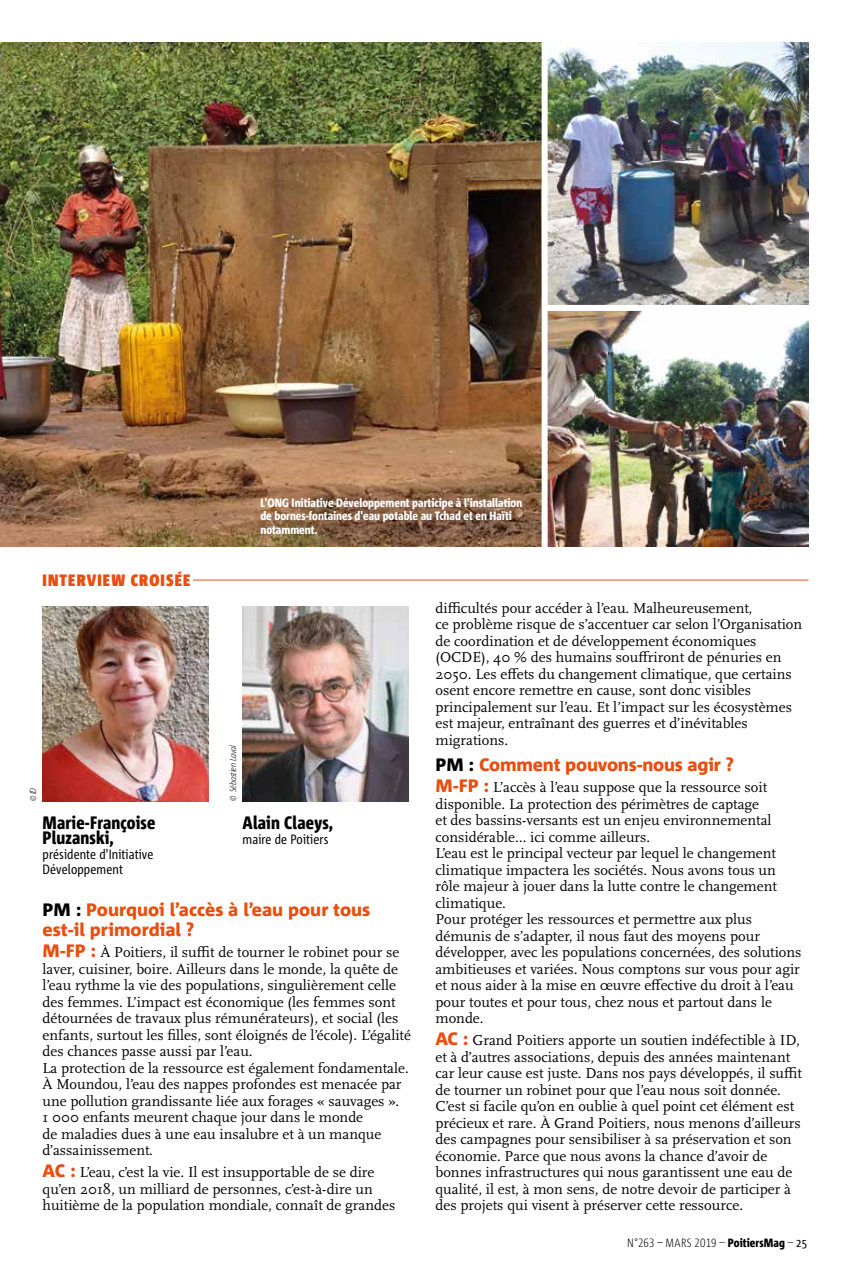
<style>
.page{position:relative;width:851px;height:1276px;background:#fff}
.page>*{position:absolute;margin:0;border:0;box-sizing:border-box;transform-origin:0 0}
.t1{font:800 18px/19.5px "Corpid C1";color:#e94e0f}
.t2{font:800 18px/15px "Corpid C1 Cd";letter-spacing:.01em;color:#000}
.t3{font:900 16.5px "Corpid C1 Cd";letter-spacing:.07em;color:#e94e0f}
.t4{font:15px/16.5px "Scala OT";color:#000}
.t5{font:13.5px/15px "Corpid C1 Cd";letter-spacing:.01em;color:#000}
.t6{font:800 12px/13.5px "Corpid C1 Cd";color:#fff}
.t7{font:300 12px "Corpid C1 Cd";letter-spacing:.01em;color:#000}
.t8{font:italic 300 9px "Corpid C1 Cd";letter-spacing:-.02em;color:#000}
.s1{color:#000}
.s2{font-family:"Corpid C1";font-weight:800;font-size:18px;color:#e94e0f}
.s3{font-weight:800}
.s4{font-weight:400}
</style>
<div class="page">
<img style="left:0;top:42px;width:807px;height:263px">
<img style="left:547px;top:311px;width:260px;height:235px">
<img style="left:0;top:43px;width:541px;height:503px">
<hr style="left:193px;top:579px;width:615px;height:1px;background:#e94e0f">
<img style="left:43px;top:607px;width:165px;height:194px">
<img style="left:242px;top:607px;width:166px;height:194px">
<div style="left:541px;top:8px;width:6px;height:556px;background:#fff"></div>
<p class="t3" style="left:43px;top:570px;width:149px">INTERVIEW CROISÉE</p>
<p class="t6" style="left:260px;top:495px;width:263px">L'ONG Initiative Développement participe à l'installation de bornes-fontaines d'eau potable au Tchad et en Haïti notamment.</p>
<p class="t8" style="left:27px;top:801px;width:15px;rotate:-90deg">© ID</p>
<p class="t2" style="left:43px;top:814px;width:114px">Marie-Françoise<br>Pluzanski,</p>
<p class="t5" style="left:43px;top:846px;width:112px">présidente d'Initiative<br>Développement</p>
<p class="t8" style="left:227px;top:801px;width:57px;rotate:-90deg">© Sébastien Laval</p>
<p class="t2" style="left:242px;top:814px;width:92px">Alain Claeys,</p>
<p class="t5" style="left:242px;top:831px;width:87px">maire de Poitiers</p>
<p class="t1" style="left:43px;top:899px;width:329px"><span class="s1">PM :</span> Pourquoi l’accès à l’eau pour tous est-il primordial ?</p>
<p class="t4" style="left:43px;top:944px;width:370px"><span class="s2">M-FP :</span> À Poitiers, il suffit de tourner le robinet pour se laver, cuisiner, boire. Ailleurs dans le monde, la quête de l’eau rythme la vie des populations, singulièrement celle des femmes. L’impact est économique (les femmes sont détournées de travaux plus rémunérateurs), et social (les enfants, surtout les filles, sont éloignés de l’école). L’égalité des chances passe aussi par l’eau.<br>La protection de la ressource est également fondamentale.<br>À Moundou, l’eau des nappes profondes est menacée par une pollution grandissante liée aux forages « sauvages ».<br>1 000 enfants meurent chaque jour dans le monde<br>de maladies dues à une eau insalubre et à un manque d’assainissement.</p>
<p class="t4" style="left:43px;top:1164px;width:354px"><span class="s2">AC :</span> L’eau, c’est la vie. Il est insupportable de se dire qu’en 2018, un milliard de personnes, c’est-à-dire un huitième de la population mondiale, connaît de grandes</p>
<p class="t4" style="left:435px;top:600px;width:368px">difficultés pour accéder à l’eau. Malheureusement,<br>ce problème risque de s’accentuer car selon l’Organisation de coordination et de développement économiques (OCDE), 40 % des humains souffriront de pénuries en 2050. Les effets du changement climatique, que certains osent encore remettre en cause, sont donc visibles principalement sur l’eau. Et l’impact sur les écosystèmes est majeur, entraînant des guerres et d’inévitables migrations.</p>
<p class="t1" style="left:435px;top:754px;width:300px"><span class="s1">PM :</span> Comment pouvons-nous agir ?</p>
<p class="t4" style="left:435px;top:779px;width:367px"><span class="s2">M-FP :</span> L’accès à l’eau suppose que la ressource soit disponible. La protection des périmètres de captage<br>et des bassins-versants est un enjeu environnemental considérable… ici comme ailleurs.<br>L’eau est le principal vecteur par lequel le changement climatique impactera les sociétés. Nous avons tous un rôle majeur à jouer dans la lutte contre le changement climatique.<br>Pour protéger les ressources et permettre aux plus démunis de s’adapter, il nous faut des moyens pour développer, avec les populations concernées, des solutions ambitieuses et variées. Nous comptons sur vous pour agir et nous aider à la mise en œuvre effective du droit à l’eau pour toutes et pour tous, chez nous et partout dans le monde.</p>
<p class="t4" style="left:435px;top:1032px;width:368px"><span class="s2">AC :</span> Grand Poitiers apporte un soutien indéfectible à ID, et à d’autres associations, depuis des années maintenant car leur cause est juste. Dans nos pays développés, il suffit de tourner un robinet pour que l’eau nous soit donnée.<br>C’est si facile qu’on en oublie à quel point cet élément est précieux et rare. À Grand Poitiers, nous menons d’ailleurs des campagnes pour sensibiliser à sa préservation et son économie. Parce que nous avons la chance d’avoir de bonnes infrastructures qui nous garantissent une eau de qualité, il est, à mon sens, de notre devoir de participer à des projets qui visent à préserver cette ressource.</p>
<p class="t7" style="left:627px;top:1235px;width:181px">N°263 – MARS 2019 – <span class="s3">PoitiersMag</span> – <span class="s4">25</span></p>
</div>
